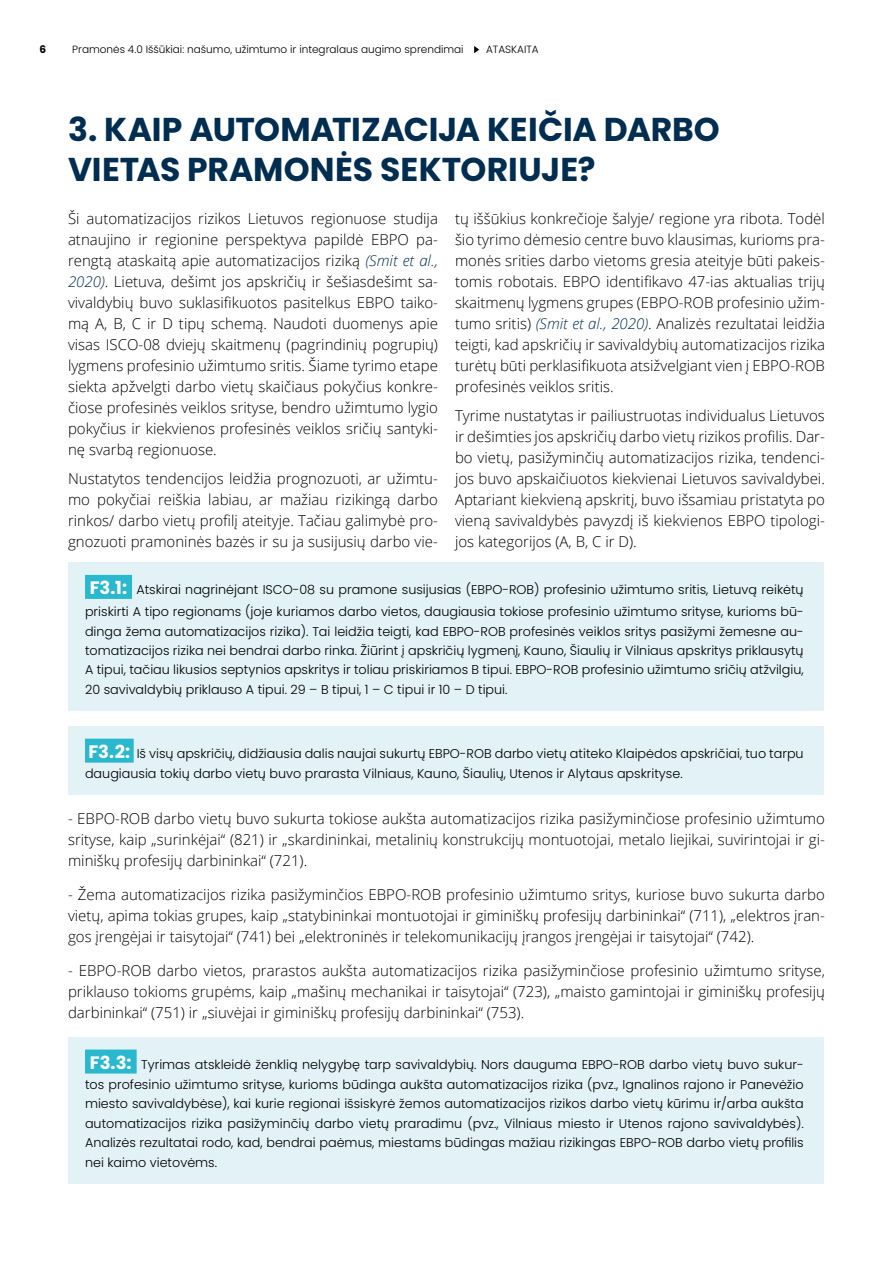
<style>
.page{position:relative;width:893px;height:1263px;background:#fff}
.page>*{position:absolute;margin:0;border:0;box-sizing:border-box;transform-origin:0 0}
.t1{font:700 33px/40.5px "Poppins";letter-spacing:-.005em;color:#002d50}
.t2{font:300 15px/21px "Open Sans";color:#000;text-align:justify}
.t3{font:300 12.75px/19.5px "Poppins";color:#000;text-align:justify}
.t4{font:300 10.5px "Poppins";color:#000}
.t5{font:700 10.5px "Poppins";color:#000}
.s1{font-style:italic;color:#002d50}
.s2{font-weight:700;font-size:18px;color:#fff}
</style>
<div class="page">
<svg style="left:474px;top:46px;width:5px;height:7px"></svg>
<div style="left:69px;top:563px;width:755px;height:148px;background:#e2f2f7"></div>
<div style="left:85px;top:575px;width:47px;height:24px;background:#29b8ce"></div>
<div style="left:69px;top:726px;width:755px;height:69px;background:#e2f2f7"></div>
<div style="left:85px;top:739px;width:49px;height:24px;background:#29b8ce"></div>
<div style="left:69px;top:1037px;width:755px;height:147px;background:#e2f2f7"></div>
<div style="left:85px;top:1049px;width:52px;height:24px;background:#29b8ce"></div>
<p class="t5" style="left:40px;top:43px;width:8px">6</p>
<p class="t4" style="left:72px;top:43px;width:393px">Pramonės 4.0 Iššūkiai: našumo, užimtumo ir integralaus augimo sprendimai</p>
<p class="t4" style="left:486px;top:43px;width:54px">ATASKAITA</p>
<h1 class="t1" style="left:68px;top:109px;width:653px">3. KAIP AUTOMATIZACIJA KEIČIA DARBO<br>VIETAS PRAMONĖS SEKTORIUJE?</h1>
<p class="t2" style="left:68px;top:207px;width:371px">Ši automatizacijos rizikos Lietuvos regionuose studija atnaujino ir regionine perspektyva papildė EBPO pa&shy;rengtą ataskaitą apie automatizacijos riziką <span class="s1">(Smit et al., 2020)</span>. Lietuva, dešimt jos apskričių ir šešiasdešimt sa&shy;vivaldybių buvo suklasifikuotos pasitelkus EBPO taiko&shy;mą A, B, C ir D tipų schemą. Naudoti duomenys apie visas ISCO-08 dviejų skaitmenų (pagrindinių pogrupių) lygmens profesinio užimtumo sritis. Šiame tyrimo etape siekta apžvelgti darbo vietų skaičiaus pokyčius konkre&shy;čiose profesinės veiklos srityse, bendro užimtumo lygio pokyčius ir kiekvienos profesinės veiklos sričių santyki&shy;nę svarbą regionuose.</p>
<p class="t2" style="left:68px;top:468px;width:371px">Nustatytos tendencijos leidžia prognozuoti, ar užimtu&shy;mo pokyčiai reiškia labiau, ar mažiau rizikingą darbo rinkos/ darbo vietų profilį ateityje. Tačiau galimybė pro&shy;gnozuoti pramoninės bazės ir su ja susijusių darbo vie-</p>
<p class="t2" style="left:455px;top:207px;width:371px">tų iššūkius konkrečioje šalyje/ regione yra ribota. Todėl šio tyrimo dėmesio centre buvo klausimas, kurioms pra&shy;monės srities darbo vietoms gresia ateityje būti pakeis&shy;tomis robotais. EBPO identifikavo 47-ias aktualias trijų skaitmenų lygmens grupes (EBPO-ROB profesinio užim&shy;tumo sritis) <span class="s1">(Smit et al., 2020)</span>. Analizės rezultatai leidžia teigti, kad apskričių ir savivaldybių automatizacijos rizika turėtų būti perklasifikuota atsižvelgiant vien į EBPO-ROB profesinės veiklos sritis.</p>
<p class="t2" style="left:455px;top:405px;width:371px">Tyrime nustatytas ir pailiustruotas individualus Lietuvos ir dešimties jos apskričių darbo vietų rizikos profilis. Dar&shy;bo vietų, pasižyminčių automatizacijos rizika, tendenci&shy;jos buvo apskaičiuotos kiekvienai Lietuvos savivaldybei.<br>Aptariant kiekvieną apskritį, buvo išsamiau pristatyta po vieną savivaldybės pavyzdį iš kiekvienos EBPO tipologi&shy;jos kategorijos (A, B, C ir D).</p>
<p class="t3" style="left:85px;top:579px;width:720px;line-height:21.6px;text-align:center"><span class="s2">F3.1:</span> Atskirai nagrinėjant ISCO-08 su pramone susijusias (EBPO-ROB) profesinio užimtumo sritis, Lietuvą reikėtų priskirti A tipo regionams (joje kuriamos darbo vietos, daugiausia tokiose profesinio užimtumo srityse, kurioms bū-</p>
<p class="t3" style="left:85px;top:621px;width:720px">dinga žema automatizacijos rizika). Tai leidžia teigti, kad EBPO-ROB profesinės veiklos sritys pasižymi žemesne au&shy;tomatizacijos rizika nei bendrai darbo rinka. Žiūrint į apskričių lygmenį, Kauno, Šiaulių ir Vilniaus apskritys priklausytų A tipui, tačiau likusios septynios apskritys ir toliau priskiriamos B tipui. EBPO-ROB profesinio užimtumo sričių atžvilgiu, 20 savivaldybių priklauso A tipui. 29 – B tipui, 1 – C tipui ir 10 – D tipui.</p>
<p class="t3" style="left:85px;top:744px;width:720px"><span class="s2">F3.2:</span> Iš visų apskričių, didžiausia dalis naujai sukurtų EBPO-ROB darbo vietų atiteko Klaipėdos apskričiai, tuo tarpu daugiausia tokių darbo vietų buvo prarasta Vilniaus, Kauno, Šiaulių, Utenos ir Alytaus apskrityse.</p>
<p class="t2" style="left:68px;top:808px;width:758px">- EBPO-ROB darbo vietų buvo sukurta tokiose aukšta automatizacijos rizika pasižyminčiose profesinio užimtumo srityse, kaip „surinkėjai“ (821) ir „skardininkai, metalinių konstrukcijų montuotojai, metalo liejikai, suvirintojai ir gi&shy;miniškų profesijų darbininkai“ (721).</p>
<p class="t2" style="left:68px;top:883px;width:758px">- Žema automatizacijos rizika pasižyminčios EBPO-ROB profesinio užimtumo sritys, kuriose buvo sukurta darbo vietų, apima tokias grupes, kaip „statybininkai montuotojai ir giminiškų profesijų darbininkai“ (711), „elektros įran&shy;gos įrengėjai ir taisytojai“ (741) bei „elektroninės ir telekomunikacijų įrangos įrengėjai ir taisytojai“ (742).</p>
<p class="t2" style="left:68px;top:959px;width:758px">- EBPO-ROB darbo vietos, prarastos aukšta automatizacijos rizika pasižyminčiose profesinio užimtumo srityse, priklauso tokioms grupėms, kaip „mašinų mechanikai ir taisytojai“ (723), „maisto gamintojai ir giminiškų profesijų darbininkai“ (751) ir „siuvėjai ir giminiškų profesijų darbininkai“ (753).</p>
<p class="t3" style="left:85px;top:1055px;width:720px;text-indent:5px"><span class="s2">F3.3:</span> Tyrimas atskleidė ženklią nelygybę tarp savivaldybių. Nors dauguma EBPO-ROB darbo vietų buvo sukur&shy;tos profesinio užimtumo srityse, kurioms būdinga aukšta automatizacijos rizika (pvz., Ignalinos rajono ir Panevėžio miesto savivaldybėse), kai kurie regionai išsiskyrė žemos automatizacijos rizikos darbo vietų kūrimu ir/arba aukšta automatizacijos rizika pasižyminčių darbo vietų praradimu (pvz., Vilniaus miesto ir Utenos rajono savivaldybės).<br>Analizės rezultatai rodo, kad, bendrai paėmus, miestams būdingas mažiau rizikingas EBPO-ROB darbo vietų profilis nei kaimo vietovėms.</p>
</div>
